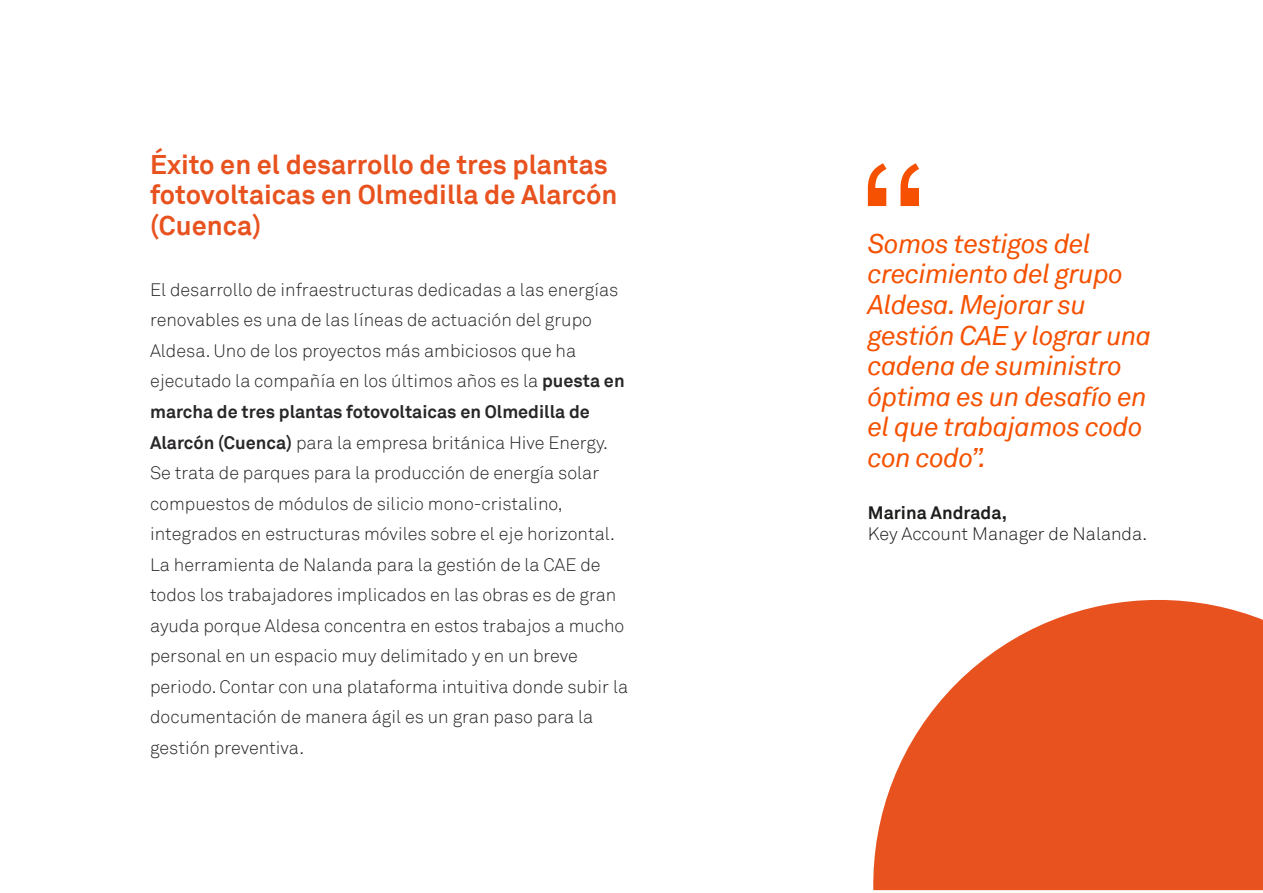
<style>
.page{position:relative;width:1263px;height:893px;background:#fff}
.page>*{position:absolute;margin:0;border:0;box-sizing:border-box;transform-origin:0 0}
.t1{font:italic 27px/30.6px "Akkurat";letter-spacing:-.02em;color:#f55100}
.t2{font:700 27px/30.6px "Akkurat";color:#e8521e}
.t3{font:300 18px/30.6px "Akkurat";color:#282628}
.t4{font:300 18px "Akkurat";color:#1d1d1b}
.t5{font:700 18px "Akkurat";color:#1d1d1b}
.s1{font-weight:700}
</style>
<div class="page">
<svg style="left:868px;top:163px;width:51px;height:43px"></svg>
<svg style="left:873px;top:600px;width:390px;height:290px;fill:#e8521e"></svg>
<h1 class="t2" style="left:150px;top:149px;width:469px">Éxito en el desarrollo de tres plantas fotovoltaicas en Olmedilla de Alarcón (Cuenca)</h1>
<p class="t3" style="left:150px;top:276px;width:479px">El desarrollo de infraestructuras dedicadas a las energías renovables es una de las líneas de actuación del grupo Aldesa. Uno de los proyectos más ambiciosos que ha ejecutado la compañía en los últimos años es la <span class="s1">puesta en marcha de tres plantas fotovoltaicas en Olmedilla de Alarcón (Cuenca)</span> para la empresa británica Hive Energy.<br>Se trata de parques para la producción de energía solar compuestos de módulos de silicio mono-cristalino, integrados en estructuras móviles sobre el eje horizontal.<br>La herramienta de Nalanda para la gestión de la CAE de todos los trabajadores implicados en las obras es de gran ayuda porque Aldesa concentra en estos trabajos a mucho personal en un espacio muy delimitado y en un breve periodo. Contar con una plataforma intuitiva donde subir la documentación de manera ágil es un gran paso para la gestión preventiva.</p>
<h1 class="t1" style="left:868px;top:231px;width:285px">Somos testigos del crecimiento del grupo<br>Aldesa. Mejorar su gestión CAE y lograr una cadena de suministro óptima es un desafío en el que trabajamos codo con codo”.</h1>
<p class="t5" style="left:868px;top:501px;width:141px">Marina Andrada,</p>
<p class="t4" style="left:868px;top:527px;width:281px">Key Account Manager de Nalanda.</p>
</div>
